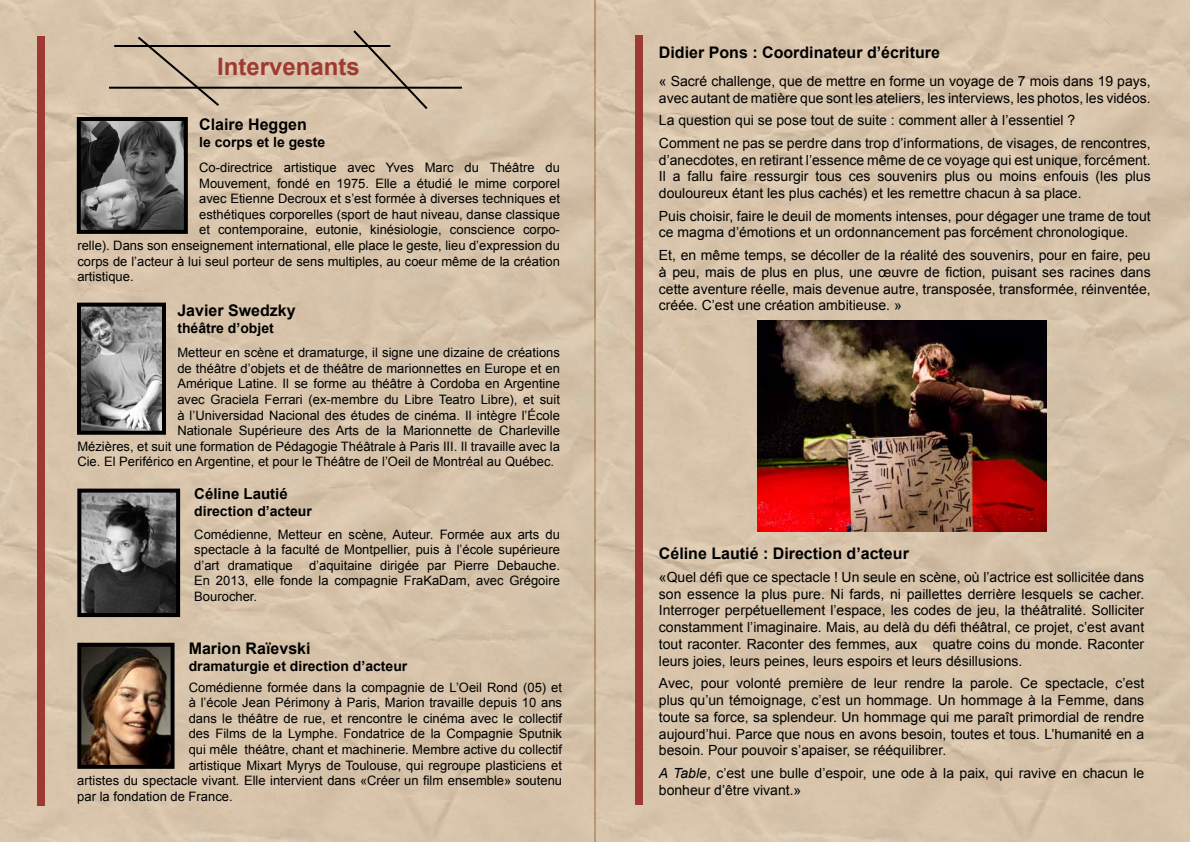
<style>
.page{position:relative;width:1191px;height:842px;background:#fff}
.page>*{position:absolute;margin:0;border:0;box-sizing:border-box;transform-origin:0 0}
.t1{font:700 24px "Arial";color:#9e3a33}
.t2{font:700 16px "Arial";color:#000}
.t3{font:700 15px "Arial";color:#000}
.t4{font:14px/16.8px "Arial";color:#000}
.t5{font:700 14px "Arial";color:#000}
.t6{font:13px/15.6px "Arial";color:#000;text-align:justify}
.s1{font-style:italic}
</style>
<div class="page">
<img style="left:1px;top:0;width:1188px;height:842px">
<div style="left:38px;top:36px;width:7px;height:770px;background:#9e3a33"></div>
<svg style="left:136px;top:35px;width:85px;height:73px;background:#cebca3"></svg>
<hr style="left:114px;top:45px;width:276px;height:2px;background:#000">
<hr style="left:109px;top:87px;width:353px;height:2px;background:#000">
<svg style="left:351px;top:28px;width:78px;height:83px;background:#c8b69f"></svg>
<img style="left:82px;top:122px;width:101px;height:107px">
<div style="left:77px;top:117px;width:111px;height:117px;border:4px solid #000"></div>
<img style="left:82px;top:308px;width:79px;height:122px">
<div style="left:77px;top:303px;width:89px;height:132px;border:4px solid #000"></div>
<img style="left:82px;top:494px;width:93px;height:118px">
<div style="left:77px;top:489px;width:103px;height:128px;border:4px solid #000"></div>
<img style="left:758px;top:321px;width:288px;height:211px">
<div style="left:635px;top:35px;width:8px;height:770px;background:#9e3a33"></div>
<img style="left:82px;top:648px;width:87px;height:116px">
<div style="left:77px;top:643px;width:97px;height:126px;border:4px solid #000"></div>
<h1 class="t1" style="left:217px;top:51px;width:144px">Intervenants</h1>
<p class="t2" style="left:199px;top:114px;width:109px">Claire Heggen</p>
<p class="t5" style="left:199px;top:133px;width:128px">le corps et le geste</p>
<p class="t6" style="left:199px;top:160px;width:362px">Co-directrice artistique avec Yves Marc du Théâtre du</p>
<p class="t6" style="left:199px;top:175px;width:362px">Mouvement, fondé en 1975. Elle a étudié le mime corporel</p>
<p class="t6" style="left:199px;top:191px;width:362px">avec Etienne Decroux et s’est formée à diverses techniques et</p>
<p class="t6" style="left:199px;top:207px;width:362px">esthétiques corporelles (sport de haut niveau, danse classique</p>
<p class="t6" style="left:199px;top:222px;width:362px">et contemporaine, eutonie, kinésiologie, conscience corpo-</p>
<p class="t6" style="left:77px;top:238px;width:484px">relle). Dans son enseignement international, elle place le geste, lieu d’expression du</p>
<p class="t6" style="left:77px;top:253px;width:484px">corps de l’acteur à lui seul porteur de sens multiples, au coeur même de la création</p>
<p class="t6" style="left:77px;top:269px;width:58px">artistique.</p>
<p class="t2" style="left:177px;top:300px;width:120px">Javier Swedzky</p>
<p class="t5" style="left:177px;top:319px;width:98px">théâtre d’objet</p>
<p class="t6" style="left:177px;top:345px;width:384px">Metteur en scène et dramaturge, il signe une dizaine de créations</p>
<p class="t6" style="left:177px;top:361px;width:384px">de théâtre d’objets et de théâtre de marionnettes en Europe et en</p>
<p class="t6" style="left:177px;top:376px;width:384px">Amérique Latine. Il se forme au théâtre à Cordoba en Argentine</p>
<p class="t6" style="left:177px;top:392px;width:384px">avec Graciela Ferrari (ex-membre du Libre Teatro Libre), et suit</p>
<p class="t6" style="left:177px;top:407px;width:384px">à l’Universidad Nacional des études de cinéma. Il intègre l’École</p>
<p class="t6" style="left:177px;top:423px;width:384px">Nationale Supérieure des Arts de la Marionnette de Charleville</p>
<p class="t6" style="left:77px;top:439px;width:484px">Mézières, et suit une formation de Pédagogie Théâtrale à Paris III. Il travaille avec la</p>
<p class="t6" style="left:77px;top:454px;width:478px">Cie. El Periférico en Argentine, et pour le Théâtre de l’Oeil de Montréal au Québec.</p>
<p class="t3" style="left:194px;top:484px;width:95px">Céline Lautié</p>
<p class="t5" style="left:194px;top:502px;width:119px">direction d’acteur</p>
<p class="t6" style="left:194px;top:526px;width:367px">Comédienne, Metteur en scène, Auteur. Formée aux arts du spectacle à la faculté de Montpellier, puis à l’école supérieure d’art dramatique</p>
<p class="t6" style="left:194px;top:558px;width:367px;text-indent:115px">d’aquitaine dirigée par Pierre Debauche.<br>En 2013, elle fonde la compagnie FraKaDam, avec Grégoire Bourocher.</p>
<p class="t2" style="left:189px;top:638px;width:123px">Marion Raïevski</p>
<p class="t5" style="left:189px;top:657px;width:220px">dramaturgie et direction d’acteur</p>
<p class="t6" style="left:189px;top:679px;width:375px">Comédienne formée dans la compagnie de L’Oeil Rond (05) et</p>
<p class="t6" style="left:189px;top:695px;width:375px">à l’école Jean Périmony à Paris, Marion travaille depuis 10 ans</p>
<p class="t6" style="left:189px;top:711px;width:375px">dans le théâtre de rue, et rencontre le cinéma avec le collectif</p>
<p class="t6" style="left:189px;top:726px;width:375px">des Films de la Lymphe. Fondatrice de la Compagnie Sputnik</p>
<p class="t6" style="left:189px;top:742px;width:375px">qui mêle théâtre, chant et machinerie. Membre active du collectif</p>
<p class="t6" style="left:189px;top:757px;width:375px">artistique Mixart Myrys de Toulouse, qui regroupe plasticiens et</p>
<p class="t6" style="left:77px;top:773px;width:486px">artistes du spectacle vivant. Elle intervient dans «Créer un film ensemble» soutenu</p>
<p class="t6" style="left:77px;top:789px;width:157px">par la fondation de France.</p>
<p class="t2" style="left:659px;top:42px;width:282px">Didier Pons : Coordinateur d’écriture</p>
<p class="t4" style="left:659px;top:73px;width:493px">« Sacré challenge, que de mettre en forme un voyage de 7 mois dans 19 pays, avec autant de matière que sont les ateliers, les interviews, les photos, les vidéos.</p>
<p class="t4" style="left:659px;top:109px;width:493px;line-height:22.5px">La question qui se pose tout de suite : comment aller à l’essentiel ?<br>Comment ne pas se perdre dans trop d’informations, de visages, de rencontres,</p>
<p class="t4" style="left:659px;top:151px;width:493px;text-align:justify">d’anecdotes, en retirant l’essence même de ce voyage qui est unique, forcément.<br>Il a fallu faire ressurgir tous ces souvenirs plus ou moins enfouis (les plus douloureux étant les plus cachés) et les remettre chacun à sa place.</p>
<p class="t4" style="left:659px;top:207px;width:493px">Puis choisir, faire le deuil de moments intenses, pour dégager une trame de tout ce magma d’émotions et un ordonnancement pas forcément chronologique.</p>
<p class="t4" style="left:659px;top:247px;width:493px;text-align:justify">Et, en même temps, se décoller de la réalité des souvenirs, pour en faire, peu à peu, mais de plus en plus, une œuvre de fiction, puisant ses racines dans cette aventure réelle, mais devenue autre, transposée, transformée, réinventée, créée. C’est une création ambitieuse. »</p>
<p class="t2" style="left:659px;top:543px;width:251px">Céline Lautié : Direction d’acteur</p>
<p class="t4" style="left:659px;top:568px;width:487px;text-align:justify">«Quel défi que ce spectacle ! Un seule en scène, où l’actrice est sollicitée dans son essence la plus pure. Ni fards, ni paillettes derrière lesquels se cacher.<br>Interroger perpétuellement l’espace, les codes de jeu, la théâtralité. Solliciter constamment l’imaginaire. Mais, au delà du défi théâtral, ce projet, c’est avant tout raconter. Raconter des femmes, aux quatre coins du monde. Raconter leurs joies, leurs peines, leurs espoirs et leurs désillusions.</p>
<p class="t4" style="left:659px;top:675px;width:487px;text-align:justify">Avec, pour volonté première de leur rendre la parole. Ce spectacle, c’est plus qu’un témoignage, c’est un hommage. Un hommage à la Femme, dans toute sa force, sa splendeur. Un hommage qui me paraît primordial de rendre aujourd’hui. Parce que nous en avons besoin, toutes et tous. L’humanité en a besoin. Pour pouvoir s’apaiser, se rééquilibrer.</p>
<p class="t4" style="left:659px;top:765px;width:487px"><span class="s1">A Table</span>, c’est une bulle d’espoir, une ode à la paix, qui ravive en chacun le bonheur d’être vivant.»</p>
</div>
